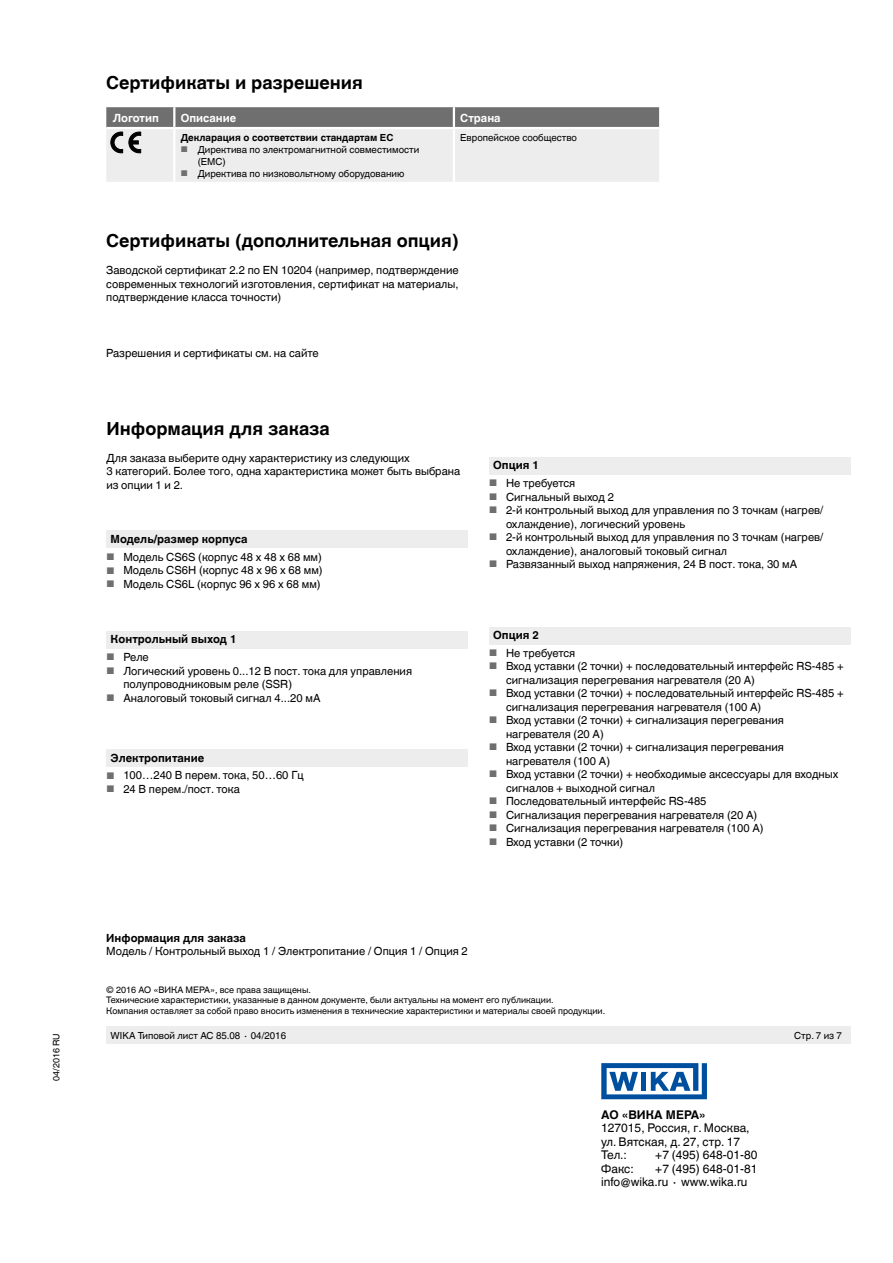
<style>
.page{position:relative;width:893px;height:1263px;background:#fff}
.page>*{position:absolute;margin:0;border:0;box-sizing:border-box;transform-origin:0 0}
.t1{font:700 18px "Helvetica World";color:#000}
.t2{font:12px/13.5px "Helvetica World";color:#000}
.t3{font:700 12px "Helvetica World";color:#000}
.t4{font:11.25px/13.5px "Helvetica World";color:#000}
.t5{font:700 11.25px "Helvetica World";color:#000}
.t6{font:700 11.25px "Helvetica World";color:#fff}
.t7{font:9.75px/11.7px "Helvetica World";color:#000}
.t8{font:700 9.75px "Helvetica World";color:#000}
.t9{font:9px/10.5px "Helvetica World";color:#000}
.s1{font-size:8.25px;color:#706f6f}
.s2{font-size:9.6px;color:#706f6f}
</style>
<div class="page">
<svg style="left:601px;top:1063px;width:106px;height:36px"></svg>
<div style="left:106px;top:1027px;width:744px;height:17px;background:#ededed"></div>
<div style="left:489px;top:457px;width:361px;height:17px;background:#ededed"></div>
<div style="left:489px;top:627px;width:361px;height:17px;background:#ededed"></div>
<div style="left:106px;top:530px;width:362px;height:17px;background:#ededed"></div>
<div style="left:106px;top:631px;width:362px;height:17px;background:#ededed"></div>
<div style="left:106px;top:749px;width:362px;height:17px;background:#ededed"></div>
<svg style="left:106px;top:107px;width:553px;height:75px;background:#cbcbcb"></svg>
<h1 class="t1" style="left:106px;top:73px;width:258px">Сертификаты и разрешения</h1>
<p class="t6" style="left:113px;top:111px;width:48px">Логотип</p>
<p class="t6" style="left:181px;top:111px;width:57px">Описание</p>
<p class="t6" style="left:460px;top:111px;width:42px">Страна</p>
<p class="t8" style="left:181px;top:132px;width:214px">Декларация о соответствии стандартам ЕС</p>
<p class="t7" style="left:198px;top:144px;width:223px;text-indent:-17px"><span class="s1">■</span> Директива по электромагнитной совместимости (EMC)</p>
<p class="t7" style="left:181px;top:167px;width:225px"><span class="s1">■</span> Директива по низковольтному оборудованию</p>
<p class="t7" style="left:460px;top:132px;width:118px">Европейское сообщество</p>
<h1 class="t1" style="left:106px;top:230px;width:354px">Сертификаты (дополнительная опция)</h1>
<p class="t4" style="left:106px;top:263px;width:354px;text-align:justify">Заводской сертификат 2.2 по EN 10204 (например, подтверждение современных технологий изготовления, сертификат на материалы, подтверждение класса точности)</p>
<p class="t4" style="left:106px;top:346px;width:214px">Разрешения и сертификаты см. на сайте</p>
<h1 class="t1" style="left:106px;top:418px;width:225px">Информация для заказа</h1>
<p class="t4" style="left:106px;top:451px;width:355px">Для заказа выберите одну характеристику из следующих<br>3 категорий. Более того, одна характеристика может быть выбрана из опции 1 и 2.</p>
<p class="t5" style="left:111px;top:532px;width:138px">Модель/размер корпуса</p>
<p class="t4" style="left:106px;top:550px;width:217px"><span class="s2">■</span> Модель CS6S (корпус 48 x 48 x 68 мм)</p>
<p class="t4" style="left:106px;top:564px;width:218px"><span class="s2">■</span> Модель CS6H (корпус 48 x 96 x 68 мм)</p>
<p class="t4" style="left:106px;top:577px;width:216px"><span class="s2">■</span> Модель CS6L (корпус 96 x 96 x 68 мм)</p>
<p class="t5" style="left:111px;top:633px;width:127px">Контрольный выход 1</p>
<p class="t4" style="left:106px;top:650px;width:44px"><span class="s2">■</span> Реле</p>
<p class="t4" style="left:123px;top:664px;width:290px;text-indent:-17px"><span class="s2">■</span> Логический уровень 0...12 В пост. тока для управления полупроводниковым реле (SSR)</p>
<p class="t4" style="left:106px;top:691px;width:216px"><span class="s2">■</span> Аналоговый токовый сигнал 4...20 мА</p>
<p class="t5" style="left:111px;top:751px;width:95px">Электропитание</p>
<p class="t4" style="left:106px;top:769px;width:199px"><span class="s2">■</span> 100…240 В перем. тока, 50…60 Гц</p>
<p class="t4" style="left:106px;top:782px;width:135px"><span class="s2">■</span> 24 В перем./пост. тока</p>
<p class="t5" style="left:493px;top:459px;width:47px">Опция 1</p>
<p class="t4" style="left:489px;top:477px;width:88px"><span class="s2">■</span> Не требуется</p>
<p class="t4" style="left:489px;top:490px;width:126px"><span class="s2">■</span> Сигнальный выход 2</p>
<p class="t4" style="left:506px;top:504px;width:319px;text-indent:-17px"><span class="s2">■</span> 2-й контрольный выход для управления по 3 точкам (нагрев/ охлаждение), логический уровень</p>
<p class="t4" style="left:506px;top:531px;width:319px;text-indent:-17px"><span class="s2">■</span> 2-й контрольный выход для управления по 3 точкам (нагрев/ охлаждение), аналоговый токовый сигнал</p>
<p class="t4" style="left:489px;top:558px;width:310px"><span class="s2">■</span> Развязанный выход напряжения, 24 В пост. тока, 30 мА</p>
<p class="t5" style="left:493px;top:628px;width:47px">Опция 2</p>
<p class="t4" style="left:489px;top:646px;width:88px"><span class="s2">■</span> Не требуется</p>
<p class="t4" style="left:506px;top:659px;width:339px;text-indent:-17px"><span class="s2">■</span> Вход уставки (2 точки) + последовательный интерфейс RS-485 + сигнализация перегревания нагревателя (20 А)</p>
<p class="t4" style="left:506px;top:686px;width:339px;text-indent:-17px"><span class="s2">■</span> Вход уставки (2 точки) + последовательный интерфейс RS-485 + сигнализация перегревания нагревателя (100 А)</p>
<p class="t4" style="left:506px;top:713px;width:279px;text-indent:-17px"><span class="s2">■</span> Вход уставки (2 точки) + сигнализация перегревания нагревателя (20 А)</p>
<p class="t4" style="left:506px;top:740px;width:279px;text-indent:-17px"><span class="s2">■</span> Вход уставки (2 точки) + сигнализация перегревания нагревателя (100 А)</p>
<p class="t4" style="left:506px;top:767px;width:334px;text-indent:-17px"><span class="s2">■</span> Вход уставки (2 точки) + необходимые аксессуары для входных сигналов + выходной сигнал</p>
<p class="t4" style="left:489px;top:794px;width:219px"><span class="s2">■</span> Последовательный интерфейс RS-485</p>
<p class="t4" style="left:489px;top:808px;width:270px"><span class="s2">■</span> Сигнализация перегревания нагревателя (20 А)</p>
<p class="t4" style="left:489px;top:821px;width:276px"><span class="s2">■</span> Сигнализация перегревания нагревателя (100 А)</p>
<p class="t4" style="left:489px;top:835px;width:136px"><span class="s2">■</span> Вход уставки (2 точки)</p>
<p class="t5" style="left:106px;top:931px;width:141px">Информация для заказа</p>
<p class="t4" style="left:106px;top:944px;width:363px">Модель / Контрольный выход 1 / Электропитание / Опция 1 / Опция 2</p>
<p class="t9" style="left:106px;top:984px;width:500px">© 2016 АО «ВИКА МЕРА», все права защищены.<br>Технические характеристики, указанные в данном документе, были актуальны на момент его публикации.<br>Компания оставляет за собой право вносить изменения в технические характеристики и материалы своей продукции.</p>
<p class="t9" style="left:51px;top:1081px;width:49px;rotate:-90deg">04/2016 RU</p>
<p class="t7" style="left:111px;top:1030px;width:177px">WIKA Типовой лист AC 85.08 ∙ 04/2016</p>
<p class="t7" style="left:794px;top:1030px;width:49px">Стр. 7 из 7</p>
<p class="t3" style="left:601px;top:1107px;width:106px">АО «ВИКА МЕРА»</p>
<p class="t2" style="left:601px;top:1121px;width:150px">127015, Россия, г. Москва, ул. Вятская, д. 27, стр. 17<br>Тел.:</p>
<p class="t2" style="left:655px;top:1148px;width:104px">+7 (495) 648-01-80</p>
<p class="t2" style="left:601px;top:1161px;width:34px">Факс:</p>
<p class="t2" style="left:601px;top:1161px;width:158px;text-indent:54px">+7 (495) 648-01-81 info@wika.ru ∙ www.wika.ru</p>
</div>
